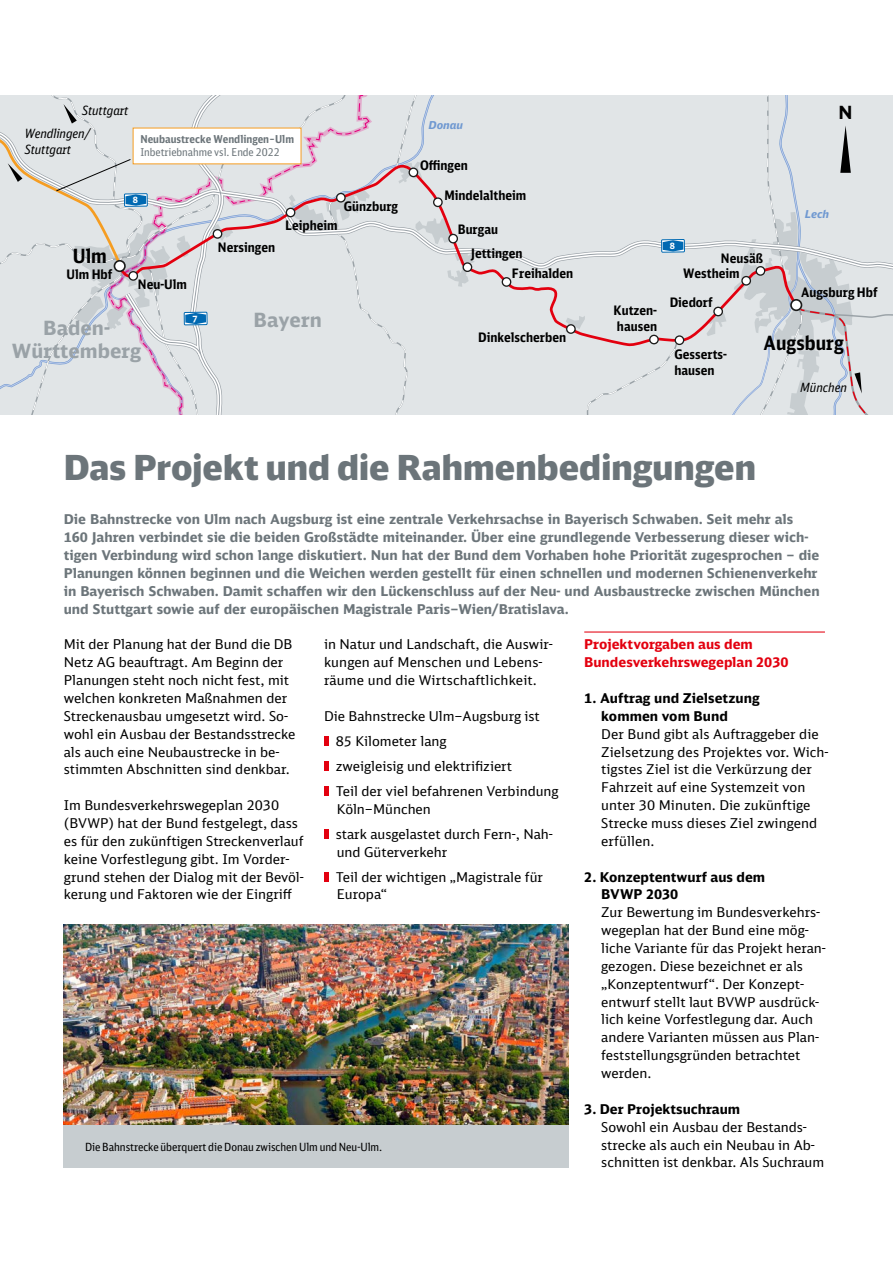
<style>
.page{position:relative;width:893px;height:1263px;background:#fff}
.page>*{position:absolute;margin:0;border:0;box-sizing:border-box;transform-origin:0 0}
.t1{font:900 34.5px "DB Head";letter-spacing:.005em;color:#6c757a}
.t2{font:700 19.65px/23.5px "DB Sans";color:#9aa2a7;text-align:center}
.t3{font:700 19.65px "DB Sans Cond";color:#000}
.t4{font:700 18.15px "DB Sans";color:#000}
.t5{font:13.5px/17.9px "DB Sans";color:#000}
.t6{font:700 13.5px/17.9px "DB Sans";color:#6c757a}
.t7{font:700 13.5px/17.9px "DB Sans";color:#000}
.t8{font:700 13.5px/17.9px "DB Sans";color:#e3000f}
.t9{font:700 13.05px/15.8px "DB Sans Cond";color:#000}
.t10{font:italic 12.75px/23.1px "DB Sans Cond";color:#000}
.t11{font:11.25px "DB Sans Cond";color:#000}
.t12{font:700 10.95px "DB Sans Cond";color:#6c757a}
.t13{font:10.95px "DB Sans Cond";color:#6c757a}
.t14{font:italic 700 10.95px "DB Sans";color:#7099d1}
</style>
<div class="page">
<div style="left:324px;top:736px;width:5px;height:10px;background:#e3000f"></div>
<div style="left:324px;top:761px;width:5px;height:10px;background:#e3000f"></div>
<div style="left:324px;top:786px;width:5px;height:10px;background:#e3000f"></div>
<div style="left:324px;top:829px;width:5px;height:10px;background:#e3000f"></div>
<div style="left:324px;top:872px;width:5px;height:10px;background:#e3000f"></div>
<hr style="left:584px;top:631px;width:241px;height:1px;background:#e3000f">
<div style="left:534px;top:96px;width:172px;height:302px;background:#e1e5e7"></div>
<div style="left:565px;top:349px;width:116px;height:66px;background:#e1e5e7"></div>
<div style="left:534px;top:129px;width:172px;height:32px;background:#e1e5e7"></div>
<div style="left:534px;top:161px;width:172px;height:188px;background:#e1e5e7"></div>
<div style="left:566px;top:324px;width:10px;height:10px;background:#fff;border:1px solid #1c1c1b;border-radius:50%"></div>
<div style="left:649px;top:335px;width:10px;height:9px;background:#fff;border:1px solid #1c1c1b;border-radius:50%"></div>
<svg style="left:674px;top:335px;width:10px;height:10px"></svg>
<div style="left:661px;top:239px;width:24px;height:13px;border:1px solid #0069b2"></div>
<svg style="left:706px;top:96px;width:187px;height:319px;background:#dadde0"></svg>
<img style="left:64px;top:925px;width:505px;height:200px">
<div style="left:64px;top:1125px;width:505px;height:42px;background:#c7cdd0"></div>
<svg style="left:663px;top:240px;width:20px;height:11px"></svg>
<svg style="left:0;top:96px;width:534px;height:319px;background:#dedfe1"></svg>
<p class="t10" style="left:25px;top:99px;width:105px;text-indent:57px">Stuttgart<br>Wendlingen/</p>
<p class="t10" style="left:25px;top:137px;width:47px">Stuttgart</p>
<p class="t12" style="left:140px;top:132px;width:155px">Neubaustrecke Wendlingen–Ulm</p>
<p class="t13" style="left:140px;top:146px;width:141px">Inbetriebnahme vsl. Ende 2022</p>
<h2 class="t3" style="left:73px;top:243px;width:35px">Ulm</h2>
<p class="t9" style="left:67px;top:266px;width:47px">Ulm Hbf</p>
<p class="t9" style="left:138px;top:276px;width:50px">Neu-Ulm</p>
<p class="t9" style="left:218px;top:239px;width:59px">Nersingen</p>
<p class="t9" style="left:344px;top:198px;width:56px">Günzburg</p>
<p class="t9" style="left:285px;top:217px;width:54px">Leipheim</p>
<h2 class="t2" style="left:12px;top:315px;width:131px">Baden-<br>Württemberg</h2>
<h2 class="t2" style="left:254px;top:307px;width:70px">Bayern</h2>
<p class="t14" style="left:429px;top:118px;width:36px">Donau</p>
<p class="t9" style="left:420px;top:158px;width:49px">Offingen</p>
<p class="t9" style="left:444px;top:187px;width:83px">Mindelaltheim</p>
<p class="t9" style="left:471px;top:216px;width:53px;line-height:24.8px;text-indent:-13px">Burgau<br>Jettingen</p>
<p class="t9" style="left:512px;top:265px;width:63px">Freihalden</p>
<p class="t9" style="left:478px;top:329px;width:89px">Dinkelscherben</p>
<h3 class="t4" style="left:838px;top:101px;width:16px">N</h3>
<p class="t14" style="left:805px;top:207px;width:26px">Lech</p>
<p class="t9" style="left:614px;top:302px;width:45px">Kutzen&shy;hausen</p>
<p class="t9" style="left:721px;top:250px;width:44px">Neusäß</p>
<p class="t9" style="left:683px;top:265px;width:58px">Westheim</p>
<p class="t9" style="left:670px;top:294px;width:45px">Diedorf</p>
<p class="t9" style="left:674px;top:346px;width:54px">Gesserts&shy;hausen</p>
<p class="t9" style="left:801px;top:284px;width:78px">Augsburg Hbf</p>
<h2 class="t3" style="left:764px;top:331px;width:82px">Augsburg</h2>
<p class="t10" style="left:800px;top:376px;width:48px">München</p>
<h1 class="t1" style="left:64px;top:445px;width:694px">Das Projekt und die Rahmenbedingungen</h1>
<p class="t6" style="left:64px;top:510px;width:757px">Die Bahnstrecke von Ulm nach Augsburg ist eine zentrale Verkehrsachse in Bayerisch Schwaben. Seit mehr als 160 Jahren verbindet sie die beiden Großstädte miteinander. Über eine grundlegende Verbesserung dieser wich&shy;tigen Verbindung wird schon lange diskutiert. Nun hat der Bund dem Vorhaben hohe Priorität zugesprochen – die Planungen können beginnen und die Weichen werden gestellt für einen schnellen und modernen Schienenverkehr in Bayerisch Schwaben. Damit schaffen wir den Lückenschluss auf der Neu- und Ausbaustrecke zwischen München und Stuttgart sowie auf der europäischen Magistrale Paris–Wien/Bratislava.</p>
<p class="t5" style="left:64px;top:635px;width:233px">Mit der Planung hat der Bund die DB Netz AG beauftragt. Am Beginn der Planungen steht noch nicht fest, mit welchen konkreten Maßnahmen der Streckenausbau umgesetzt wird. So&shy;wohl ein Ausbau der Bestandsstrecke als auch eine Neubaustrecke in be&shy;stimmten Abschnitten sind denkbar.</p>
<p class="t5" style="left:64px;top:796px;width:242px">Im Bundesverkehrswegeplan 2030 (BVWP) hat der Bund festgelegt, dass es für den zukünftigen Streckenverlauf keine Vorfestlegung gibt. Im Vorder&shy;grund stehen der Dialog mit der Bevöl&shy;kerung und Faktoren wie der Eingriff</p>
<p class="t5" style="left:324px;top:635px;width:230px">in Natur und Landschaft, die Auswir&shy;kungen auf Menschen und Lebens&shy;räume und die Wirtschaftlichkeit.</p>
<p class="t5" style="left:336px;top:703px;width:224px;line-height:25px;text-indent:-12px">Die Bahnstrecke Ulm–Augsburg ist<br>85 Kilometer lang<br>zweigleisig und elektrifiziert<br>Teil der viel befahrenen Verbindung</p>
<p class="t5" style="left:336px;top:796px;width:219px;line-height:25px">Köln–München<br>stark ausgelastet durch Fern-, Nah-</p>
<p class="t5" style="left:336px;top:839px;width:209px;line-height:25px">und Güterverkehr<br>Teil der wichtigen „Magistrale für</p>
<p class="t5" style="left:337px;top:885px;width:52px">Europa“</p>
<p class="t11" style="left:85px;top:1140px;width:299px">Die Bahnstrecke überquert die Donau zwischen Ulm und Neu-Ulm.</p>
<p class="t8" style="left:584px;top:635px;width:206px">Projektvorgaben aus dem<br>Bundesverkehrswegeplan 2030</p>
<p class="t7" style="left:601px;top:689px;width:160px;text-indent:-17px">1. Auftrag und Zielsetzung kommen vom Bund</p>
<p class="t5" style="left:601px;top:725px;width:229px">Der Bund gibt als Auftraggeber die<br>Zielsetzung des Projektes vor. Wich&shy;tigstes Ziel ist die Verkürzung der<br>Fahrzeit auf eine Systemzeit von unter 30 Minuten. Die zukünftige<br>Strecke muss dieses Ziel zwingend erfüllen.</p>
<p class="t7" style="left:601px;top:867px;width:165px;text-indent:-17px">2. Konzeptentwurf aus dem<br>BVWP 2030</p>
<p class="t5" style="left:601px;top:903px;width:225px">Zur Bewertung im Bundesverkehrs&shy;wegeplan hat der Bund eine mög&shy;liche Variante für das Projekt heran&shy;gezogen. Diese bezeichnet er als „Konzeptentwurf“. Der Konzept&shy;entwurf stellt laut BVWP ausdrück&shy;lich keine Vorfestlegung dar. Auch andere Varianten müssen aus Plan&shy;feststellungsgründen betrachtet werden.</p>
<p class="t7" style="left:584px;top:1099px;width:157px">3. Der Projektsuchraum</p>
<p class="t5" style="left:601px;top:1117px;width:224px">Sowohl ein Ausbau der Bestands&shy;strecke als auch ein Neubau in Ab&shy;schnitten ist denkbar. Als Suchraum</p>
</div>
